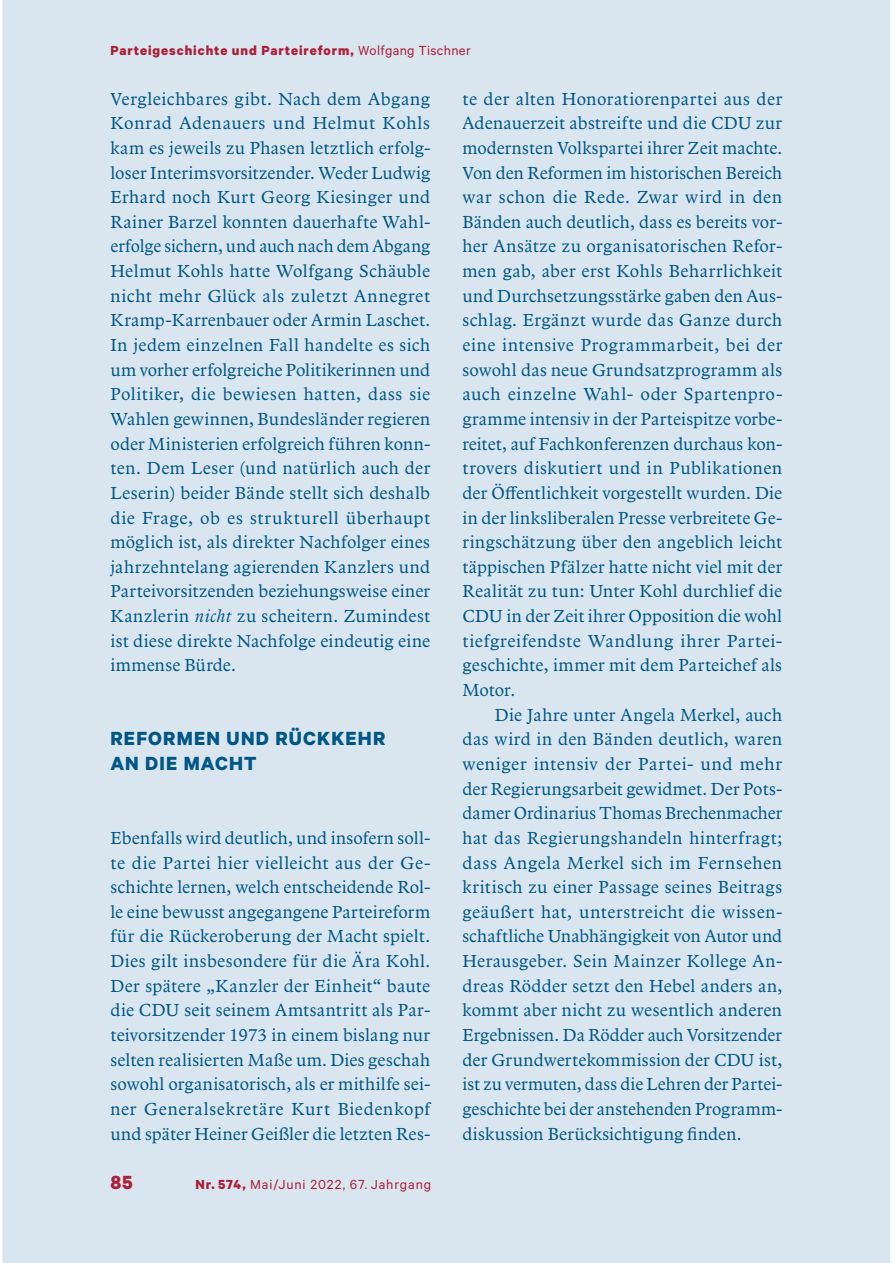
<style>
.page{position:relative;width:893px;height:1263px;background:#fff}
.page>*{position:absolute;margin:0;border:0;box-sizing:border-box;transform-origin:0 0}
.t1{font:700 21.45px/24.6px "Calibre";letter-spacing:.06em;color:#005685}
.t2{font:700 21.45px "Calibre";color:#ae1d37}
.t3{font:18px/24.6px "Arbesco DT";letter-spacing:.01em;color:#005685;text-align:justify}
.t4{font:700 14.85px "Calibre";letter-spacing:.065em;color:#ae1d37}
.t5{font:14.85px "Calibre";letter-spacing:.06em;color:#ae1d37}
.s1{font-weight:400}
.s2{font-style:italic}
.s3{font-weight:700}
</style>
<div class="page">
<div style="left:3px;top:0;width:887px;height:1263px;background:#d9e6f0"></div>
<p class="t4" style="left:110px;top:46px;width:362px">Parteigeschichte und Parteireform, <span class="s1">Wolfgang Tischner</span></p>
<p class="t3" style="left:110px;top:88px;width:321px">Vergleichbares gibt. Nach dem Abgang Konrad Adenauers und Helmut Kohls kam es jeweils zu Phasen letztlich erfolg&shy;loser Interimsvorsitzender. Weder Ludwig Erhard noch Kurt Georg Kiesinger und Rainer Barzel konnten dauerhafte Wahl&shy;erfolge sichern, und auch nach dem Abgang Helmut Kohls hatte Wolfgang Schäuble nicht mehr Glück als zuletzt Annegret Kramp-Karrenbauer oder Armin Laschet.<br>In jedem einzelnen Fall handelte es sich um vorher erfolgreiche Politikerinnen und Politiker, die bewiesen hatten, dass sie Wahlen gewinnen, Bundesländer regieren oder Ministerien erfolgreich führen konn&shy;ten. Dem Leser (und natürlich auch der Leserin) beider Bände stellt sich deshalb die Frage, ob es strukturell überhaupt möglich ist, als direkter Nachfolger eines jahrzehntelang agierenden Kanzlers und Parteivorsitzenden beziehungsweise einer Kanzlerin <span class="s2">nicht</span> zu scheitern. Zumindest ist diese direkte Nachfolge eindeutig eine immense Bürde.</p>
<p class="t1" style="left:110px;top:728px;width:276px">REFORMEN UND RÜCKKEHR<br>AN DIE MACHT</p>
<p class="t3" style="left:110px;top:827px;width:321px">Ebenfalls wird deutlich, und insofern soll&shy;te die Partei hier vielleicht aus der Ge&shy;schichte lernen, welch entscheidende Rol&shy;le eine bewusst angegangene Parteireform für die Rückeroberung der Macht spielt.<br>Dies gilt insbesondere für die Ära Kohl.<br>Der spätere „Kanzler der Einheit“ baute die CDU seit seinem Amtsantritt als Par&shy;teivorsitzender 1973 in einem bislang nur selten realisierten Maße um. Dies geschah sowohl organisatorisch, als er mithilfe sei&shy;ner Generalsekretäre Kurt Biedenkopf und später Heiner Geißler die letzten Res-</p>
<p class="t2" style="left:110px;top:1175px;width:24px">85</p>
<p class="t5" style="left:195px;top:1179px;width:237px"><span class="s3">Nr. 574,</span> Mai/Juni 2022, 67. Jahrgang</p>
<p class="t3" style="left:462px;top:87px;width:321px">te der alten Honoratiorenpartei aus der Adenauerzeit abstreifte und die CDU zur modernsten Volkspartei ihrer Zeit machte.<br>Von den Reformen im historischen Bereich war schon die Rede. Zwar wird in den Bänden auch deutlich, dass es bereits vor&shy;her Ansätze zu organisatorischen Refor&shy;men gab, aber erst Kohls Beharrlichkeit und Durchsetzungsstärke gaben den Aus&shy;schlag. Ergänzt wurde das Ganze durch eine intensive Programmarbeit, bei der sowohl das neue Grundsatzprogramm als auch einzelne Wahl- oder Spartenpro&shy;gramme intensiv in der Parteispitze vorbe&shy;reitet, auf Fachkonferenzen durchaus kon&shy;trovers diskutiert und in Publikationen der Öffentlichkeit vorgestellt wurden. Die in der linksliberalen Presse verbreitete Ge&shy;ringschätzung über den angeblich leicht täppischen Pfälzer hatte nicht viel mit der Realität zu tun: Unter Kohl durchlief die CDU in der Zeit ihrer Opposition die wohl tiefgreifendste Wandlung ihrer Partei&shy;geschichte, immer mit dem Parteichef als Motor.</p>
<p class="t3" style="left:462px;top:704px;width:321px;text-indent:32px">Die Jahre unter Angela Merkel, auch das wird in den Bänden deutlich, waren weniger intensiv der Partei- und mehr der Regierungsarbeit gewidmet. Der Pots&shy;damer Ordinarius Thomas Brechenmacher hat das Regierungshandeln hinterfragt; dass Angela Merkel sich im Fernsehen kritisch zu einer Passage seines Beitrags geäußert hat, unterstreicht die wissen&shy;schaftliche Unabhängigkeit von Autor und Herausgeber. Sein Mainzer Kollege An&shy;dreas Rödder setzt den Hebel anders an, kommt aber nicht zu wesentlich anderen Ergebnissen. Da Rödder auch Vorsitzender der Grundwertekommission der CDU ist, ist zu vermuten, dass die Lehren der Partei&shy;geschichte bei der anstehenden Programm&shy;diskussion Berücksichtigung finden.</p>
</div>
